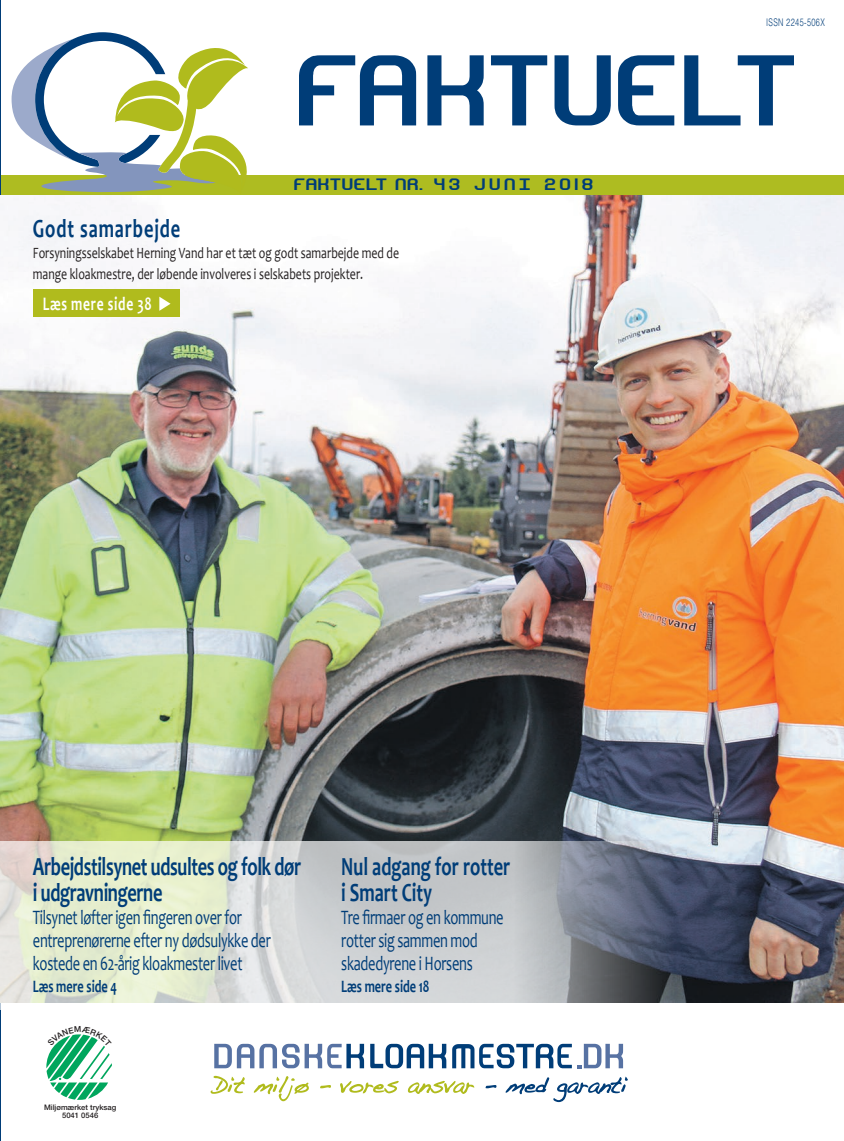
<style>
.page{position:relative;width:844px;height:1141px;background:#fff}
.page>*{position:absolute;margin:0;border:0;box-sizing:border-box;transform-origin:0 0}
.t1{font:94.5px "Hyperion Sunset BRK";letter-spacing:.05em;color:#003d78;scale:.7 1}
.t2{font:700 26.25px/26.2px "Candara";letter-spacing:-.02em;color:#003d78;scale:.7 1}
.t3{font:700 26.25px/26.2px "Candara";color:#003d78;scale:.7 1}
.t4{font:700 26.25px "Candara";letter-spacing:.05em;color:#003d78;scale:.7 1}
.t5{font:20.65px/22.8px "Candara";letter-spacing:-.02em;color:#003d78;scale:.7 1}
.t6{font:700 19.25px "Candara";letter-spacing:.05em;color:#fff;scale:.7 1}
.t7{font:700 17.5px "Candara";color:#003d78;scale:.7 1}
.t8{font:15.75px/21px "Candara";color:#231f20;scale:.75 1}
.t9{font:15.75px "Hyperion Sunset BRK";letter-spacing:.11em;color:#003d78;scale:.75 1}
.t10{font:300 10.5px "Helvetica";letter-spacing:.05em;color:#003d78;scale:.7 1}
.t11{font:500 7.7px/8.2px "Helvetica Neue LT Std";color:#231f20;text-align:center}
</style>
<div class="page">
<div style="left:0;top:175px;width:843px;height:21px;background:#aebc21"></div>
<svg style="left:12px;top:32px;width:236px;height:161px"></svg>
<hr style="left:0;top:0;width:1px;height:1141px;background:#003d78">
<svg style="left:370px;top:1044px;width:76px;height:24px"></svg>
<svg style="left:214px;top:1044px;width:150px;height:24px"></svg>
<svg style="left:452px;top:1044px;width:119px;height:24px"></svg>
<svg style="left:577px;top:1044px;width:46px;height:24px"></svg>
<svg style="left:210px;top:1076px;width:35px;height:18px"></svg>
<svg style="left:254px;top:1076px;width:55px;height:25px"></svg>
<svg style="left:320px;top:1085px;width:11px;height:3px"></svg>
<svg style="left:340px;top:1081px;width:58px;height:12px"></svg>
<svg style="left:408px;top:1081px;width:66px;height:13px"></svg>
<svg style="left:485px;top:1085px;width:11px;height:3px"></svg>
<svg style="left:505px;top:1077px;width:122px;height:25px"></svg>
<img style="left:1px;top:196px;width:842px;height:806px">
<svg style="left:1px;top:841px;width:681px;height:162px;background:#c1c6c1"></svg>
<div style="left:33px;top:289px;width:146px;height:27px;background:#b0bb1d"></div>
<svg style="left:159px;top:297px;width:11px;height:14px"></svg>
<svg style="left:46px;top:1034px;width:66px;height:66px"></svg>
<p class="t10" style="left:765px;top:15px;width:86px">ISSN 2245-506X</p>
<h1 class="t1" style="left:299px;top:50px;width:714px">FAKTUELT</h1>
<p class="t9" style="left:294px;top:178px;width:400px">FAKTUELT NR. 43 JUNI 2018</p>
<p class="t4" style="left:33px;top:212px;width:212px">Godt samarbejde</p>
<p class="t8" style="left:33px;top:242px;width:490px">Forsyningsselskabet Herning Vand har et tæt og godt samarbejde med de mange kloakmestre, der løbende involveres i selskabets projekter.</p>
<p class="t6" style="left:43px;top:291px;width:157px">Læs mere side 38</p>
<p class="t2" style="left:33px;top:853px;width:385px">Arbejdstilsynet udsultes og folk dør i udgravningerne</p>
<p class="t5" style="left:33px;top:906px;width:341px">Tilsynet løfter igen fingeren over for entreprenørerne efter ny dødsulykke der kostede en 62-årig kloakmester livet</p>
<p class="t7" style="left:33px;top:976px;width:122px">Læs mere side 4</p>
<p class="t3" style="left:341px;top:853px;width:243px">Nul adgang for rotter i Smart City</p>
<p class="t5" style="left:341px;top:906px;width:233px">Tre firmaer og en kommune rotter sig sammen mod skadedyrene i Horsens</p>
<p class="t7" style="left:341px;top:976px;width:127px">Læs mere side 18</p>
<p class="t11" style="left:44px;top:1103px;width:74px">Miljømærket tryksag<br>5041 0546</p>
</div>
